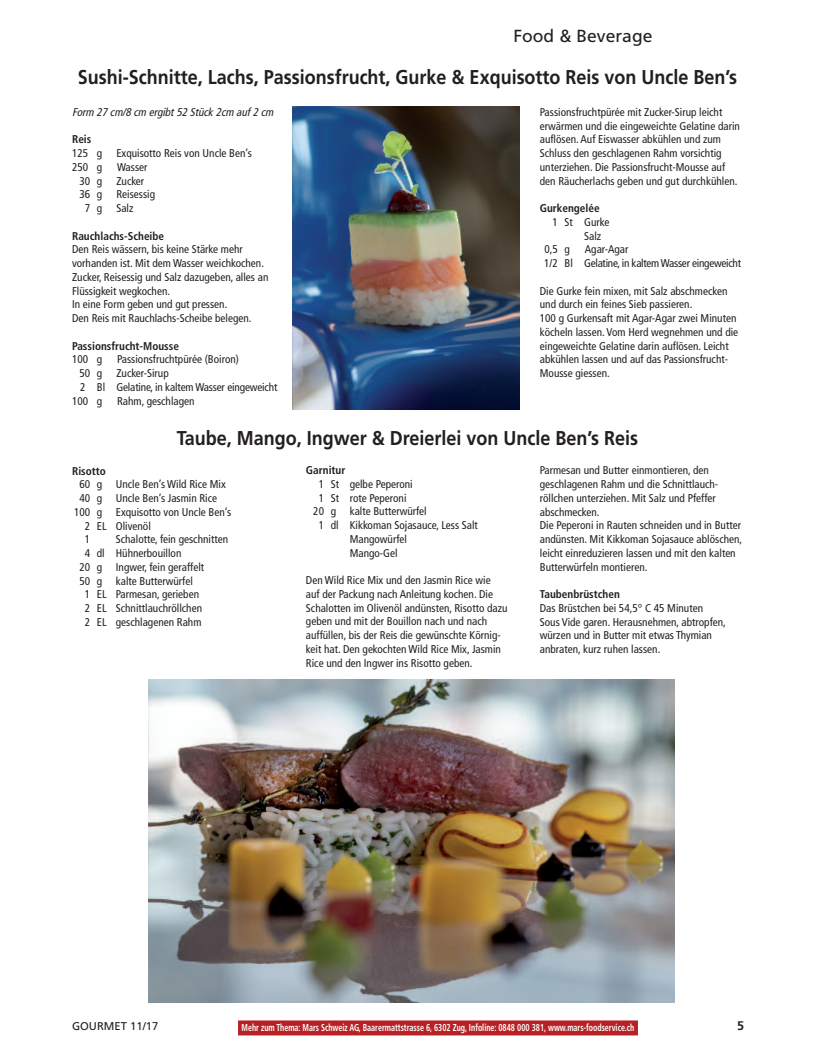
<style>
.page{position:relative;width:815px;height:1063px;background:#fff}
.page>*{position:absolute;margin:0;border:0;box-sizing:border-box;transform-origin:0 0}
.t1{font:700 20px "Frutiger";color:#231f20;scale:.9 1}
.t2{font:17.5px "Frutiger";color:#231f20}
.t3{font:700 12.5px "Frutiger";color:#231f20}
.t4{font:condensed 11.25px/13.8px "Frutiger";color:#231f20}
.t5{font:700 condensed 11.25px "Frutiger";color:#231f20}
.t6{font:condensed 11.25px/13.8px "Frutiger";letter-spacing:-.025em;color:#231f20}
.t7{font:italic condensed 11.25px "Frutiger";color:#231f20}
.t8{font:11.25px "Frutiger";color:#231f20}
.t9{font:700 condensed 10px "Frutiger";color:#fff;scale:.8 1}
</style>
<div class="page">
<img style="left:293px;top:106px;width:227px;height:303px">
<img style="left:149px;top:680px;width:525px;height:323px">
<div style="left:238px;top:1020px;width:400px;height:15px;background:#b72025"></div>
<h2 class="t2" style="left:513px;top:28px;width:141px">Food &amp; Beverage</h2>
<h1 class="t1" style="left:78px;top:69px;width:734px">Sushi-Schnitte, Lachs, Passionsfrucht, Gurke &amp; Exquisotto Reis von Uncle Ben’s</h1>
<p class="t7" style="left:72px;top:108px;width:205px">Form 27 cm/8 cm ergibt 52 Stück 2cm auf 2 cm</p>
<p class="t5" style="left:72px;top:135px;width:21px">Reis</p>
<p class="t4" style="left:72px;top:147px;width:32px">125 g</p>
<p class="t4" style="left:116px;top:147px;width:137px">Exquisotto Reis von Uncle Ben’s</p>
<p class="t4" style="left:72px;top:161px;width:32px">250 g</p>
<p class="t4" style="left:117px;top:161px;width:32px">Wasser</p>
<p class="t4" style="left:79px;top:175px;width:24px">30 g</p>
<p class="t4" style="left:116px;top:175px;width:29px">Zucker</p>
<p class="t4" style="left:79px;top:189px;width:24px">36 g</p>
<p class="t4" style="left:116px;top:189px;width:40px">Reisessig</p>
<p class="t4" style="left:85px;top:202px;width:19px">7 g</p>
<p class="t4" style="left:116px;top:202px;width:19px">Salz</p>
<p class="t5" style="left:72px;top:231px;width:94px">Rauchlachs-Scheibe</p>
<p class="t4" style="left:72px;top:244px;width:198px">Den Reis wässern, bis keine Stärke mehr vorhanden ist. Mit dem Wasser weichkochen.<br>Zucker, Reisessig und Salz dazugeben, alles an Flüssigkeit wegkochen.<br>In eine Form geben und gut pressen.<br>Den Reis mit Rauchlachs-Scheibe belegen.</p>
<p class="t5" style="left:72px;top:341px;width:108px">Passionsfrucht-Mousse</p>
<p class="t4" style="left:72px;top:354px;width:32px">100 g</p>
<p class="t4" style="left:117px;top:354px;width:123px">Passionsfruchtpürée (Boiron)</p>
<p class="t4" style="left:79px;top:367px;width:24px">50 g</p>
<p class="t4" style="left:116px;top:367px;width:54px">Zucker-Sirup</p>
<p class="t4" style="left:80px;top:381px;width:199px">2 Bl Gelatine, in kaltem Wasser eingeweicht</p>
<p class="t4" style="left:72px;top:395px;width:32px">100 g</p>
<p class="t4" style="left:117px;top:395px;width:79px">Rahm, geschlagen</p>
<p class="t4" style="left:540px;top:106px;width:202px">Passionsfruchtpürée mit Zucker-Sirup leicht erwärmen und die eingeweichte Gelatine darin auflösen. Auf Eiswasser abkühlen und zum Schluss den geschlagenen Rahm vorsichtig unterziehen. Die Passionsfrucht-Mousse auf den Räucherlachs geben und gut durchkühlen.</p>
<p class="t5" style="left:540px;top:204px;width:61px">Gurkengelée</p>
<p class="t4" style="left:553px;top:216px;width:58px">1 St Gurke</p>
<p class="t4" style="left:584px;top:230px;width:19px">Salz</p>
<p class="t4" style="left:544px;top:244px;width:27px">0,5 g</p>
<p class="t6" style="left:544px;top:244px;width:198px;text-indent:41px">Agar-Agar<br>1/2 Bl Gelatine, in kaltem Wasser eingeweicht</p>
<p class="t4" style="left:540px;top:285px;width:200px">Die Gurke fein mixen, mit Salz abschmecken und durch ein feines Sieb passieren.<br>100 g Gurkensaft mit Agar-Agar zwei Minuten köcheln lassen. Vom Herd wegnehmen und die eingeweichte Gelatine darin auflösen. Leicht abkühlen lassen und auf das Passionsfrucht-Mousse giessen.</p>
<h1 class="t1" style="left:177px;top:430px;width:514px">Taube, Mango, Ingwer &amp; Dreierlei von Uncle Ben’s Reis</h1>
<p class="t5" style="left:72px;top:466px;width:35px">Risotto</p>
<p class="t4" style="left:79px;top:478px;width:148px">60 g Uncle Ben’s Wild Rice Mix</p>
<p class="t4" style="left:79px;top:492px;width:139px">40 g Uncle Ben’s Jasmin Rice</p>
<p class="t4" style="left:74px;top:506px;width:159px">100 g Exquisotto von Uncle Ben’s</p>
<p class="t4" style="left:85px;top:520px;width:68px">2 EL Olivenöl</p>
<p class="t4" style="left:85px;top:533px;width:7px">1</p>
<p class="t4" style="left:116px;top:533px;width:114px">Schalotte, fein geschnitten</p>
<p class="t4" style="left:85px;top:547px;width:98px">4 dl Hühnerbouillon</p>
<p class="t4" style="left:79px;top:561px;width:126px">20 g Ingwer, fein geraffelt</p>
<p class="t4" style="left:79px;top:575px;width:115px">50 g kalte Butterwürfel</p>
<p class="t4" style="left:85px;top:588px;width:116px">1 EL Parmesan, gerieben</p>
<p class="t4" style="left:85px;top:602px;width:119px">2 EL Schnittlauchröllchen</p>
<p class="t4" style="left:85px;top:616px;width:118px">2 EL geschlagenen Rahm</p>
<p class="t5" style="left:306px;top:466px;width:41px">Garnitur</p>
<p class="t4" style="left:319px;top:478px;width:96px">1 St gelbe Peperoni</p>
<p class="t4" style="left:319px;top:492px;width:89px">1 St rote Peperoni</p>
<p class="t4" style="left:313px;top:505px;width:115px">20 g kalte Butterwürfel</p>
<p class="t4" style="left:319px;top:519px;width:161px">1 dl Kikkoman Sojasauce, Less Salt</p>
<p class="t4" style="left:350px;top:533px;width:59px">Mangowürfel</p>
<p class="t4" style="left:350px;top:547px;width:49px">Mango-Gel</p>
<p class="t4" style="left:306px;top:574px;width:203px">Den Wild Rice Mix und den Jasmin Rice wie<br>auf der Packung nach Anleitung kochen. Die Schalotten im Olivenöl andünsten, Risotto dazu geben und mit der Bouillon nach und nach auffüllen, bis der Reis die gewünschte Körnig&shy;keit hat. Den gekochten Wild Rice Mix, Jasmin Rice und den Ingwer ins Risotto geben.</p>
<p class="t4" style="left:540px;top:464px;width:204px">Parmesan und Butter einmontieren, den geschlagenen Rahm und die Schnittlauch&shy;röllchen unterziehen. Mit Salz und Pfeffer abschmecken.<br>Die Peperoni in Rauten schneiden und in Butter andünsten. Mit Kikkoman Sojasauce ablöschen, leicht einreduzieren lassen und mit den kalten Butterwürfeln montieren.</p>
<p class="t5" style="left:540px;top:590px;width:81px">Taubenbrüstchen</p>
<p class="t4" style="left:540px;top:602px;width:188px">Das Brüstchen bei 54,5° C 45 Minuten<br>Sous Vide garen. Herausnehmen, abtropfen, würzen und in Butter mit etwas Thymian anbraten, kurz ruhen lassen.</p>
<p class="t8" style="left:72px;top:1022px;width:88px">GOURMET 11/17</p>
<p class="t9" style="left:242px;top:1024px;width:493px">Mehr zum Thema: Mars Schweiz AG, Baarermattstrasse 6, 6302 Zug, Infoline: 0848 000 381, www.mars-foodservice.ch</p>
<p class="t3" style="left:737px;top:1020px;width:8px">5</p>
</div>
